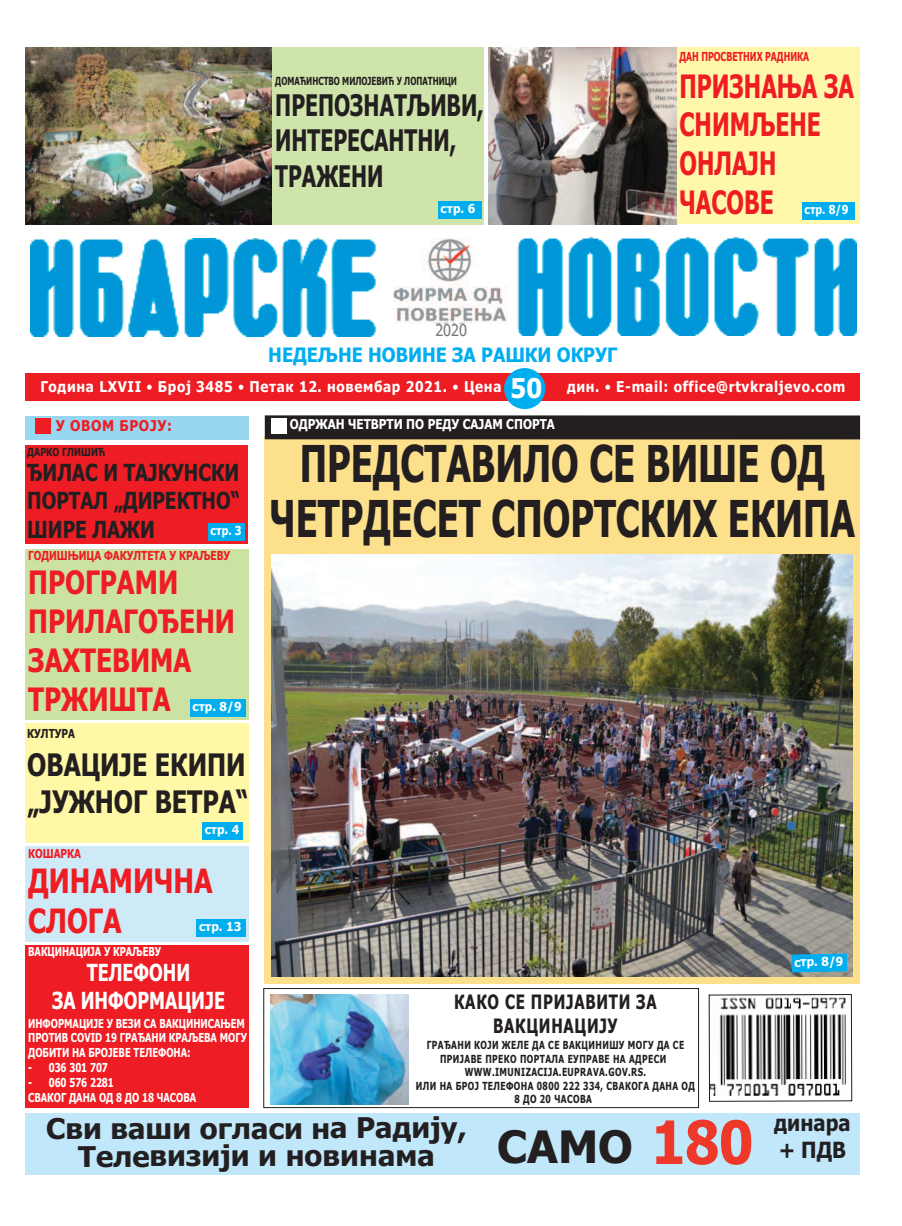
<style>
.page{position:relative;width:902px;height:1226px;background:#fff}
.page>*{position:absolute;margin:0;border:0;box-sizing:border-box;transform-origin:0 0}
.t1{font:700 59.62px "Tahoma";color:#ee392a;scale:.9 1}
.t2{font:700 51px/54.8px "Tahoma";color:#231f20;text-align:center;scale:.7 1}
.t3{font:700 44.75px "Tahoma";color:#231f20}
.t4{font:700 33.62px/40.2px "Tahoma";color:#ee1d23;scale:.8 1}
.t5{font:700 32.38px/38.8px "Tahoma";color:#ee1d23;scale:.8 1}
.t6{font:700 32.38px/38.8px "Tahoma";color:#ee1d23;scale:.7 1}
.t7{font:700 31.12px/37.2px "Tahoma";color:#231f20;scale:.8 1}
.t8{font:700 29.88px/35.8px "Tahoma";color:#231f20;scale:.7 1}
.t9{font:700 28.62px/27.5px "Tahoma";letter-spacing:-.005em;color:#231f20;text-align:center}
.t10{font:700 27.38px "Tahoma";color:#fff;scale:.9 1}
.t11{font:700 23.62px/28.4px "Tahoma";color:#231f20;text-align:justify;scale:.8 1}
.t12{font:700 23.62px/28.4px "Tahoma";color:#fff;text-align:center;scale:.75 1}
.t13{font:700 22.38px/26.9px "Tahoma";color:#231f20;scale:.9 1}
.t14{font:700 19.88px/23.9px "Tahoma";letter-spacing:.05em;color:#231f20;text-align:center;scale:.75 1}
.t15{font:700 19.88px "Tahoma";color:#00aeef;scale:.9 1}
.t16{font:16.12px "Tahoma";color:#787878;scale:.9 1}
.t17{font:700 14.88px "Tahoma";letter-spacing:.05em;color:#fff;scale:.9 1}
.t18{font:700 14.88px "Tahoma";letter-spacing:.05em;color:#ee1d23;scale:.9 1}
.t19{font:700 13.62px "Tahoma";color:#fff;scale:.85 1}
.t20{font:700 12.38px/14.9px "Tahoma";color:#fff;scale:.75 1}
.t21{font:700 12.38px "Tahoma";color:#ee1d23;scale:.8 1}
.t22{font:700 12.38px "Tahoma";color:#fff;scale:.96 1}
.t23{font:700 12.38px "Tahoma";color:#ee1d23;scale:.7 1}
.t24{font:700 12.38px "Tahoma";color:#fff;scale:.85 1}
.t25{font:700 12.38px "Tahoma";color:#231f20;scale:.8 1}
.t26{font:700 11.25px/13.4px "Tahoma";letter-spacing:.05em;color:#231f20;text-align:center;scale:.75 1}
.t27{font:700 11.25px "Tahoma";color:#231f20;scale:.7 1}
.t28{font:700 11.25px "Tahoma";color:#231f20;scale:.8 1}
.s1{font-weight:400}
</style>
<div class="page">
<div style="left:25px;top:373px;width:835px;height:28px;background:#ee1d23"></div>
<div style="left:25px;top:416px;width:224px;height:24px;background:#99d6f0"></div>
<div style="left:35px;top:419px;width:16px;height:15px;background:#ee1d23"></div>
<div style="left:25px;top:445px;width:223px;height:99px;background:#ee1d23"></div>
<div style="left:208px;top:523px;width:36px;height:17px;background:#00aeef"></div>
<svg style="left:708px;top:994px;width:144px;height:108px"></svg>
<div style="left:675px;top:47px;width:185px;height:177px;background:#fff8ab"></div>
<img style="left:31px;top:238px;width:345px;height:98px">
<img style="left:517px;top:237px;width:339px;height:99px">
<img style="left:393px;top:239px;width:114px;height:85px">
<div style="left:802px;top:202px;width:52px;height:18px;background:#00aeef"></div>
<img style="left:488px;top:47px;width:188px;height:177px">
<div style="left:25px;top:549px;width:224px;height:170px;background:#cbe2a2"></div>
<div style="left:190px;top:699px;width:55px;height:18px;background:#00aeef"></div>
<div style="left:25px;top:846px;width:224px;height:95px;background:#ceeaf7"></div>
<div style="left:196px;top:919px;width:50px;height:18px;background:#00aeef"></div>
<div style="left:25px;top:1114px;width:835px;height:61px;background:#c1e8fa"></div>
<div style="left:25px;top:945px;width:224px;height:162px;background:#ee1d23"></div>
<div style="left:264px;top:988px;width:435px;height:120px;border:1px solid #231f20"></div>
<img style="left:270px;top:994px;width:139px;height:111px">
<div style="left:206px;top:47px;width:278px;height:177px;background:#cfe4aa"></div>
<div style="left:438px;top:201px;width:43px;height:18px;background:#00aeef"></div>
<img style="left:25px;top:47px;width:246px;height:177px">
<div style="left:25px;top:723px;width:224px;height:119px;background:#fff8a6"></div>
<div style="left:202px;top:822px;width:41px;height:18px;background:#00aeef"></div>
<div style="left:264px;top:436px;width:596px;height:547px;background:#fce08b"></div>
<img style="left:271px;top:554px;width:582px;height:423px">
<div style="left:265px;top:415px;width:595px;height:24px;background:#231f20"></div>
<div style="left:271px;top:418px;width:15px;height:16px;background:#fff"></div>
<div style="left:504px;top:368px;width:41px;height:41px;background:#00aeef;border-radius:50%"></div>
<svg style="left:791px;top:954px;width:56px;height:18px"></svg>
<p class="t27" style="left:275px;top:74px;width:261px">ДОМАЋИНСТВО МИЛОЈЕВИЋ У ЛОПАТНИЦИ</p>
<h3 class="t8" style="left:275px;top:87px;width:299px">ПРЕПОЗНАТЉИВИ,<br>ИНТЕРЕСАНТНИ,<br>ТРАЖЕНИ</h3>
<p class="t22" style="left:440px;top:201px;width:38px">стр. 6</p>
<h3 class="t16" style="left:435px;top:321px;width:37px">2020</h3>
<h3 class="t15" style="left:268px;top:344px;width:389px">НЕДЕЉНЕ НОВИНЕ ЗА РАШКИ ОКРУГ</h3>
<p class="t23" style="left:679px;top:49px;width:187px">ДАН ПРОСВЕТНИХ РАДНИКА</p>
<h3 class="t6" style="left:679px;top:67px;width:251px">ПРИЗНАЊА ЗА<br>СНИМЉЕНЕ<br>ОНЛАЈН<br>ЧАСОВЕ</h3>
<p class="t24" style="left:804px;top:202px;width:53px">стр. 8/9</p>
<h3 class="t10" style="left:510px;top:372px;width:37px">50</h3>
<h3 class="t17" style="left:40px;top:378px;width:514px">Година LXVII <span class="s1">•</span> Број 3485 <span class="s1">•</span> Петак 12. новембар 2021. <span class="s1">•</span> Цена</h3>
<h3 class="t17" style="left:567px;top:378px;width:311px">дин. <span class="s1">•</span> Е-mail: office@rtvkraljevo.com</h3>
<h3 class="t18" style="left:56px;top:418px;width:131px">У ОВОМ БРОЈУ:</h3>
<p class="t28" style="left:27px;top:445px;width:99px">ДАРКО ГЛИШИЋ</p>
<h3 class="t11" style="left:27px;top:459px;width:267px">ЂИЛАС И ТАЈКУНСКИ ПОРТАЛ „ДИРЕКТНО“ ШИРЕ ЛАЖИ</h3>
<p class="t19" style="left:290px;top:417px;width:313px">ОДРЖАН ЧЕТВРТИ ПО РЕДУ САЈАМ СПОРТА</p>
<h2 class="t2" style="left:270px;top:437px;width:837px">ПРЕДСТАВИЛО СЕ ВИШЕ ОД<br>ЧЕТРДЕСЕТ СПОРТСКИХ ЕКИПА</h2>
<p class="t24" style="left:210px;top:523px;width:38px">стр. 3</p>
<p class="t21" style="left:28px;top:549px;width:254px">ГОДИШЊИЦА ФАКУЛТЕТА У КРАЉЕВУ</p>
<h3 class="t5" style="left:28px;top:564px;width:260px">ПРОГРАМИ<br>ПРИЛАГОЂЕНИ<br>ЗАХТЕВИМА<br>ТРЖИШТА</h3>
<p class="t22" style="left:192px;top:699px;width:53px">стр. 8/9</p>
<p class="t25" style="left:27px;top:727px;width:61px">КУЛТУРА</p>
<h3 class="t7" style="left:27px;top:746px;width:278px">ОВАЦИЈЕ ЕКИПИ „ЈУЖНОГ ВЕТРА“</h3>
<p class="t22" style="left:205px;top:822px;width:38px">стр. 4</p>
<p class="t21" style="left:28px;top:846px;width:68px">КОШАРКА</p>
<h3 class="t4" style="left:28px;top:861px;width:232px">ДИНАМИЧНА<br>СЛОГА</h3>
<p class="t22" style="left:199px;top:919px;width:45px">стр. 13</p>
<p class="t20" style="left:28px;top:944px;width:179px">ВАКЦИНАЦИЈА У КРАЉЕВУ</p>
<h3 class="t12" style="left:52px;top:958px;width:232px">TЕЛЕФОНИ<br>ЗА ИНФОРМАЦИЈЕ</h3>
<p class="t20" style="left:28px;top:1016px;width:293px">ИНФОРМАЦИЈЕ У ВЕЗИ СА ВАКЦИНИСАЊЕМ<br>ПРОТИВ COVID 19 ГРАЂАНИ КРАЉЕВА МОГУ<br>ДОБИТИ НА БРОЈЕВЕ ТЕЛЕФОНА:</p>
<p class="t20" style="left:28px;top:1061px;width:108px">- 036 301 707</p>
<p class="t20" style="left:28px;top:1076px;width:226px">- 060 576 2281<br>СВАКОГ ДАНА ОД 8 ДО 18 ЧАСОВА</p>
<h3 class="t14" style="left:454px;top:990px;width:272px">КАКО СЕ ПРИЈАВИТИ ЗА<br>ВАКЦИНАЦИЈУ</h3>
<p class="t26" style="left:416px;top:1039px;width:374px">ГРАЂАНИ КОЈИ ЖЕЛЕ ДА СЕ ВАКЦИНИШУ МОГУ ДА СЕ ПРИЈАВЕ ПРЕКО ПОРТАЛА ЕУПРАВЕ НА АДРЕСИ WWW.IMUNIZACIJA.EUPRAVA.GOV.RS.<br>ИЛИ НА БРОЈ ТЕЛЕФОНА 0800 222 334, СВАКОГА ДАНА ОД 8 ДО 20 ЧАСОВА</p>
<p class="t22" style="left:794px;top:955px;width:53px;rotate:-1deg">стр. 8/9</p>
<h3 class="t9" style="left:46px;top:1115px;width:422px">Сви ваши огласи на Радију,<br>Телевизији и новинама</h3>
<h3 class="t3" style="left:497px;top:1122px;width:137px">САМО</h3>
<h3 class="t13" style="left:774px;top:1110px;width:86px">динара + ПДВ</h3>
<h1 class="t1" style="left:651px;top:1109px;width:115px">180</h1>
</div>
